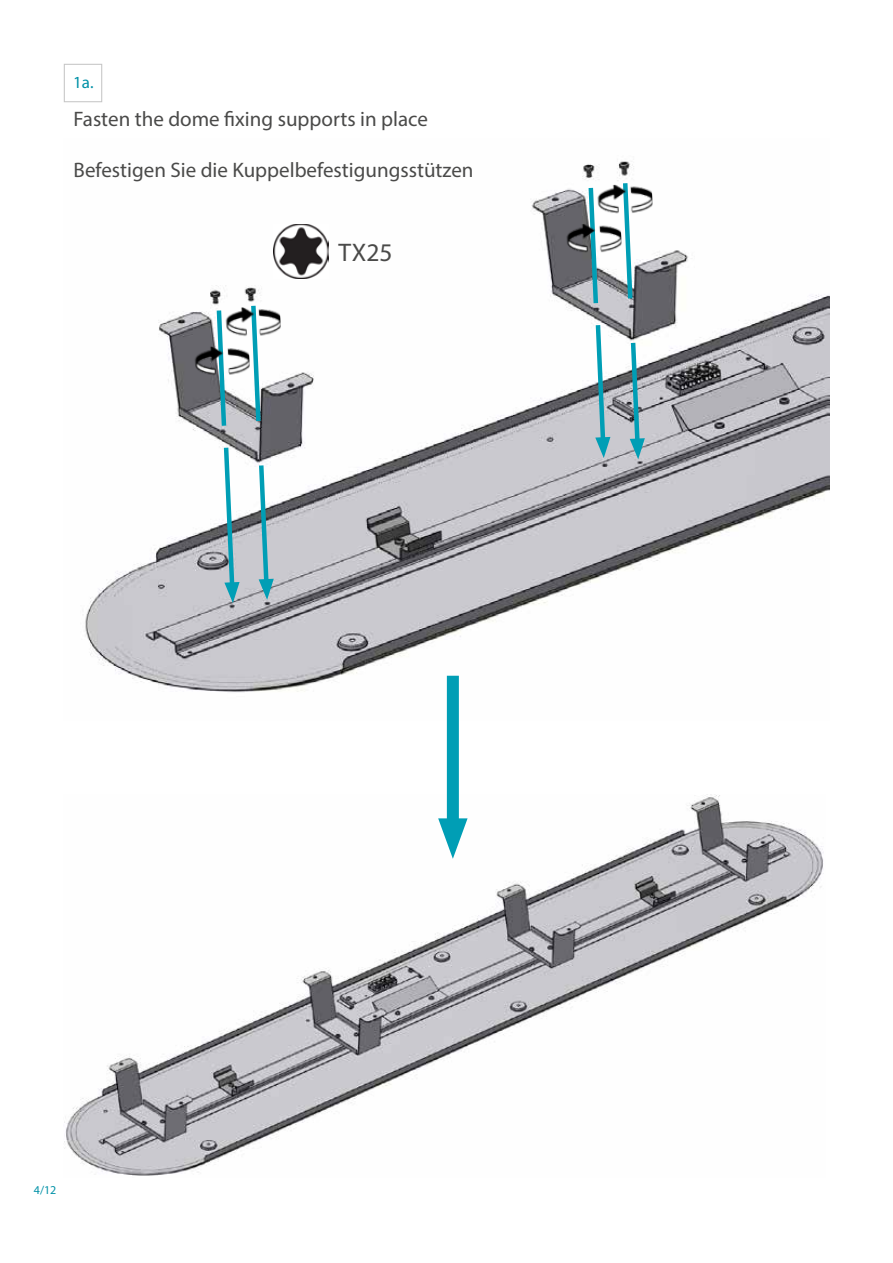
<style>
.page{position:relative;width:893px;height:1263px;background:#fff}
.page>*{position:absolute;margin:0;border:0;box-sizing:border-box;transform-origin:0 0}
.t1{font:25.5px "Myriad Pro";color:#4a4a49}
.t2{font:21px "Myriad Pro";color:#4a4a49}
.t3{font:17.1px "Myriad Pro";color:#0091a7}
.t4{font:12px "Myriad Pro";color:#0091a7}
</style>
<div class="page">
<div style="left:64px;top:64px;width:38px;height:38px;border:1px solid #c6c6c6"></div>
<img style="left:85px;top:161px;width:744px;height:559px">
<img style="left:274px;top:224px;width:54px;height:55px">
<svg style="left:257px;top:461px;width:17px;height:139px"></svg>
<svg style="left:249px;top:301px;width:14px;height:125px"></svg>
<img style="left:229px;top:306px;width:52px;height:32px">
<svg style="left:221px;top:443px;width:19px;height:160px"></svg>
<svg style="left:214px;top:306px;width:15px;height:124px"></svg>
<img style="left:193px;top:345px;width:57px;height:32px">
<svg style="left:628px;top:338px;width:17px;height:121px"></svg>
<svg style="left:620px;top:179px;width:15px;height:124px"></svg>
<img style="left:600px;top:183px;width:53px;height:32px">
<svg style="left:593px;top:320px;width:17px;height:138px"></svg>
<svg style="left:586px;top:183px;width:14px;height:125px"></svg>
<img style="left:565px;top:222px;width:57px;height:32px">
<img style="left:64px;top:795px;width:760px;height:381px">
<div style="left:447px;top:676px;width:12px;height:159px;background:#009eb5"></div>
<svg style="left:438px;top:818px;width:30px;height:41px"></svg>
<p class="t3" style="left:73px;top:72px;width:22px">1a.</p>
<p class="t2" style="left:74px;top:106px;width:356px">Fasten the dome fixing supports in place</p>
<p class="t2" style="left:74px;top:157px;width:401px">Befestigen Sie die Kuppelbefestigungsstützen</p>
<p class="t1" style="left:339px;top:237px;width:55px">TX25</p>
<p class="t4" style="left:34px;top:1182px;width:24px">4/12</p>
</div>
